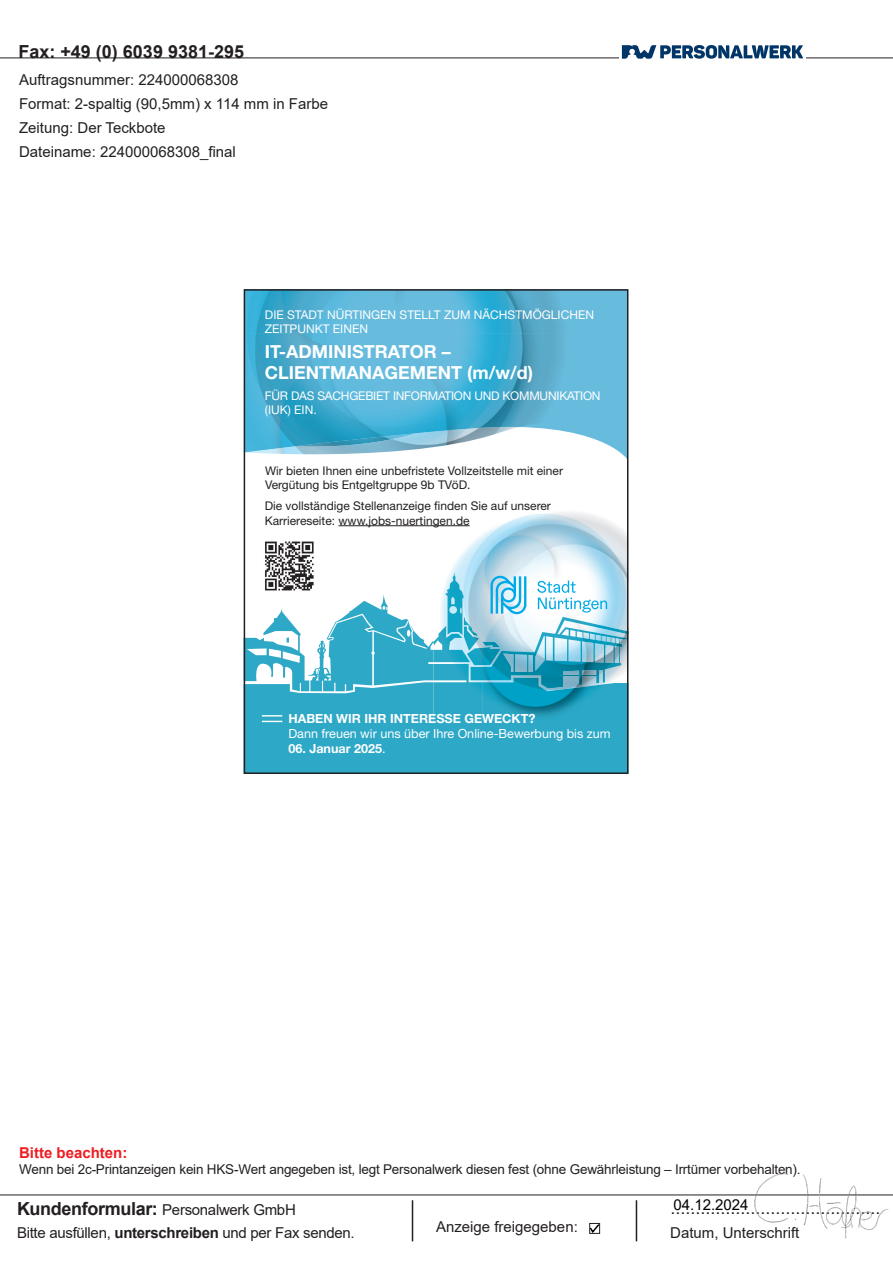
<style>
.page{position:relative;width:893px;height:1263px;background:#fff}
.page>*{position:absolute;margin:0;border:0;box-sizing:border-box;transform-origin:0 0}
.t1{font:18px "Arial";color:#231f20}
.t2{font:700 18px/21px "Helvetica Neue LT Pro";color:#fff}
.t3{font:700 18px "Arial";color:#231f20}
.t4{font:15px/24px "Arial";color:#231f20}
.t5{font:15px/22.8px "Arial";letter-spacing:-.02em;color:#231f20}
.t6{font:700 15px "Arial";color:#ee1d23}
.t7{font:15px "Arial";color:#000}
.t8{font:13.5px "Arial";letter-spacing:-.015em;color:#231f20}
.t9{font:12.6px "Helvetica Neue LT Std";color:#fff}
.t10{font:700 12.6px "Helvetica Neue LT Std";color:#fff}
.t11{font:12px/14.4px "Helvetica Neue LT Std";color:#231f20}
.t12{font:12px/14.4px "Helvetica Neue LT Std";color:#fff}
.t13{font:12px/14.4px "Helvetica Neue LT Std";letter-spacing:-.02em;color:#fff}
.s1{font-weight:400}
.s2{font-weight:700;font-size:18px}
.s3{font-weight:700}
</style>
<div class="page">
<div style="left:589px;top:1223px;width:11px;height:11px;border:1px solid #231f20"></div>
<hr style="left:412px;top:1200px;width:1px;height:41px;background:#231f20">
<hr style="left:0;top:58px;width:893px;height:1px;background:#231f20">
<hr style="left:0;top:1194px;width:893px;height:1px;background:#231f20">
<hr style="left:636px;top:1200px;width:1px;height:41px;background:#231f20">
<div style="left:619px;top:29px;width:187px;height:42px;background:#fff"></div>
<svg style="left:622px;top:45px;width:181px;height:14px"></svg>
<img style="left:434px;top:512px;width:191px;height:110px">
<img style="left:446px;top:572px;width:18px;height:50px">
<img style="left:464px;top:616px;width:14px;height:6px">
<svg style="left:273px;top:594px;width:136px;height:28px"></svg>
<img style="left:470px;top:617px;width:106px;height:5px">
<img style="left:576px;top:620px;width:49px;height:2px">
<svg style="left:247px;top:622px;width:378px;height:149px;background:#4eb4ce"></svg>
<img style="left:434px;top:626px;width:48px;height:95px">
<img style="left:482px;top:678px;width:143px;height:43px">
<img style="left:247px;top:292px;width:272px;height:42px">
<svg style="left:519px;top:292px;width:106px;height:165px"></svg>
<img style="left:247px;top:431px;width:257px;height:23px">
<img style="left:247px;top:334px;width:193px;height:118px">
<img style="left:439px;top:334px;width:147px;height:97px">
<img style="left:265px;top:541px;width:49px;height:50px">
<svg style="left:262px;top:715px;width:20px;height:7px"></svg>
<hr style="left:338px;top:525px;width:132px;height:1px;background:#231f20">
<svg style="left:490px;top:576px;width:36px;height:38px"></svg>
<svg style="left:537px;top:580px;width:70px;height:32px"></svg>
<div style="left:244px;top:289px;width:384px;height:485px;border:2px solid #231f20"></div>
<img style="left:752px;top:1173px;width:139px;height:66px">
<svg style="left:589px;top:1223px;width:11px;height:10px"></svg>
<h1 class="t3" style="left:18px;top:39px;width:227px">Fax: +49 (0) 6039 9381-295</h1>
<p class="t4" style="left:19px;top:68px;width:310px">Auftragsnummer: 224000068308<br>Format: 2-spaltig (90,5mm) x 114 mm in Farbe<br>Zeitung: Der Teckbote<br>Dateiname: 224000068308_final</p>
<p class="t12" style="left:265px;top:307px;width:331px">DIE STADT NÜRTINGEN STELLT ZUM NÄCHSTMÖGLICHEN<br>ZEITPUNKT EINEN</p>
<h1 class="t2" style="left:265px;top:341px;width:270px">IT-ADMINISTRATOR –<br>CLIENTMANAGEMENT (m/w/d)</h1>
<p class="t13" style="left:265px;top:388px;width:337px">FÜR DAS SACHGEBIET INFORMATION UND KOMMUNIKATION (IUK) EIN.</p>
<p class="t11" style="left:265px;top:463px;width:300px">Wir bieten Ihnen eine unbefristete Vollzeitstelle mit einer<br>Vergütung bis Entgeltgruppe 9b TVöD.</p>
<p class="t11" style="left:265px;top:498px;width:288px">Die vollständige Stellenanzeige nden Sie auf unserer<br>Karriereseite: www.jobs-nuertingen.de</p>
<p class="t10" style="left:288px;top:710px;width:249px">HABEN WIR IHR INTERESSE GEWECKT?</p>
<p class="t9" style="left:288px;top:726px;width:324px">Dann freuen wir uns über Ihre Online-Bewerbung bis zum</p>
<p class="t10" style="left:288px;top:741px;width:99px">06. Januar 2025<span class="s1">.</span></p>
<p class="t6" style="left:19px;top:1142px;width:110px">Bitte beachten:</p>
<p class="t8" style="left:19px;top:1160px;width:783px">Wenn bei 2c-Printanzeigen kein HKS-Wert angegeben ist, legt Personalwerk diesen fest (ohne Gewährleistung – Irrtümer vorbehalten).</p>
<p class="t5" style="left:17px;top:1198px;width:339px"><span class="s2">Kundenformular:</span> Personalwerk GmbH<br>Bitte ausfüllen, <span class="s3">unterschreiben</span> und per Fax senden.</p>
<p class="t4" style="left:436px;top:1214px;width:143px">Anzeige freigegeben:</p>
<p class="t7" style="left:674px;top:1194px;width:77px">04.12.2024</p>
<h1 class="t1" style="left:670px;top:1195px;width:212px">..........................................</h1>
<p class="t4" style="left:670px;top:1221px;width:131px">Datum, Unterschrift</p>
</div>
